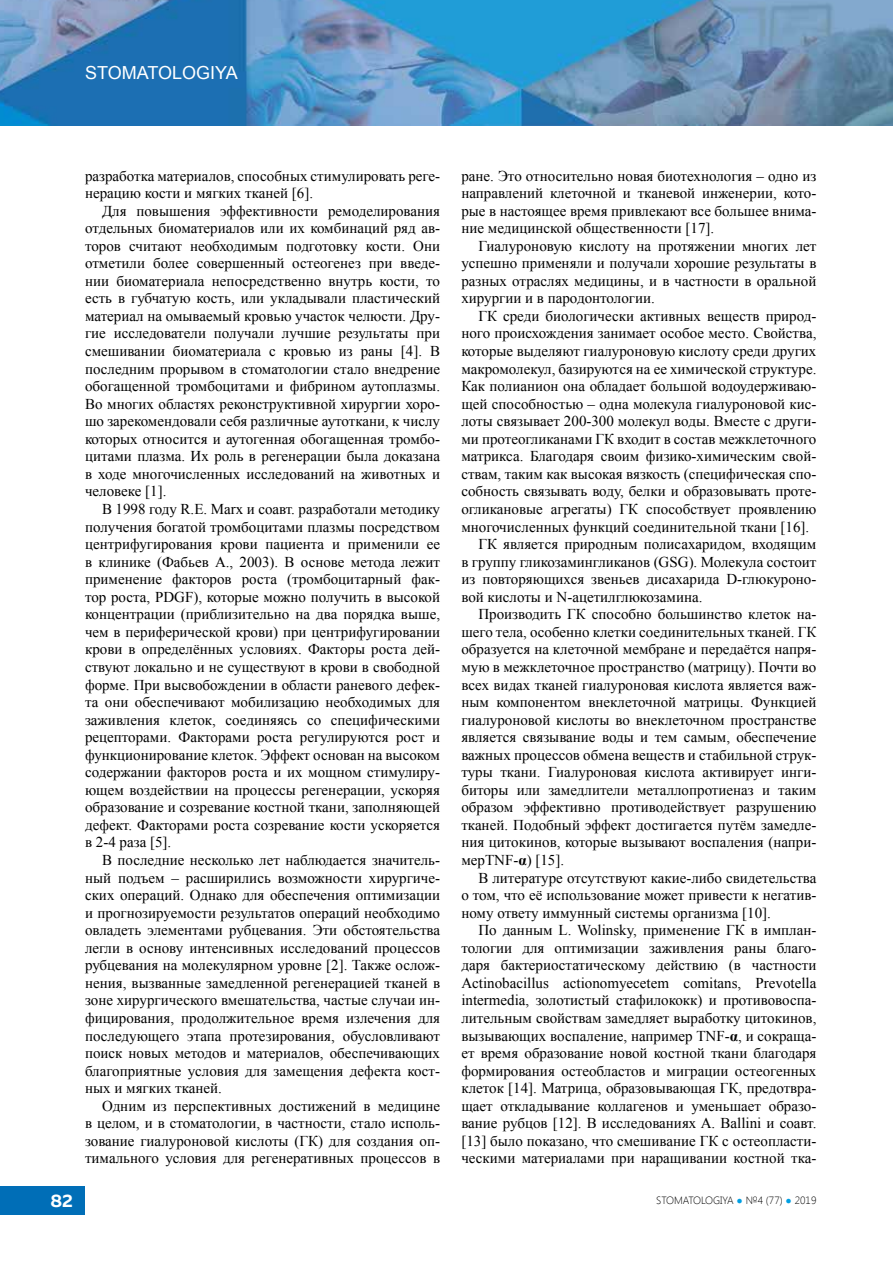
<style>
.page{position:relative;width:893px;height:1263px;background:#fff}
.page>*{position:absolute;margin:0;border:0;box-sizing:border-box;transform-origin:0 0}
.t1{font:18px "Arial";color:#fff}
.t2{font:700 18px "Muller";color:#fff}
.t3{font:15px/17.5px "Times New Roman";color:#000;text-align:justify}
.t4{font:300 10.5px "Segoe UI";color:#000}
.s1{font-weight:700}
.s2{color:#009fe3}
</style>
<div class="page">
<img style="left:0;top:0;width:893px;height:125px">
<div style="left:0;top:1186px;width:84px;height:29px;background:#006eb7"></div>
<p class="t1" style="left:85px;top:61px;width:154px">STOMATOLOGIYA</p>
<p class="t3" style="left:85px;top:166px;width:357px">разработка материалов, способных стимулировать реге&shy;нерацию кости и мягких тканей [6].</p>
<p class="t3" style="left:85px;top:202px;width:357px;text-indent:17px">Для повышения эффективности ремоделирования отдельных биоматериалов или их комбинаций ряд ав&shy;торов считают необходимым подготовку кости. Они отметили более совершенный остеогенез при введе&shy;нии биоматериала непосредственно внутрь кости, то есть в губчатую кость, или укладывали пластический материал на омываемый кровью участок челюсти. Дру&shy;гие исследователи получали лучшие результаты при смешивании биоматериала с кровью из раны [4]. В последним прорывом в стоматологии стало внедрение обогащенной тромбоцитами и фибрином аутоплазмы.<br>Во многих областях реконструктивной хирургии хоро&shy;шо зарекомендовали себя различные аутоткани, к числу которых относится и аутогенная обогащенная тромбо&shy;цитами плазма. Их роль в регенерации была доказана в ходе многочисленных исследований на животных и человеке [1].</p>
<p class="t3" style="left:85px;top:500px;width:357px;text-indent:17px">В 1998 году R.E. Marx и соавт. разработали методику получения богатой тромбоцитами плазмы посредством центрифугирования крови пациента и применили ее в клинике (Фабьев А., 2003). В основе метода лежит применение факторов роста (тромбоцитарный фак&shy;тор роста, PDGF), которые можно получить в высокой концентрации (приблизительно на два порядка выше, чем в периферической крови) при центрифугировании крови в определённых условиях. Факторы роста дей&shy;ствуют локально и не существуют в крови в свободной форме. При высвобождении в области раневого дефек&shy;та они обеспечивают мобилизацию необходимых для заживления клеток, соединяясь со специфическими рецепторами. Факторами роста регулируются рост и функционирование клеток. Эффект основан на высоком содержании факторов роста и их мощном стимулиру&shy;ющем воздействии на процессы регенерации, ускоряя образование и созревание костной ткани, заполняющей дефект. Факторами роста созревание кости ускоряется в 2-4 раза [5].</p>
<p class="t3" style="left:85px;top:851px;width:357px;text-indent:17px">В последние несколько лет наблюдается значитель&shy;ный подъем – расширились возможности хирургиче&shy;ских операций. Однако для обеспечения оптимизации и прогнозируемости результатов операций необходимо овладеть элементами рубцевания. Эти обстоятельства легли в основу интенсивных исследований процессов рубцевания на молекулярном уровне [2]. Также ослож&shy;нения, вызванные замедленной регенерацией тканей в зоне хирургического вмешательства, частые случаи ин&shy;фицирования, продолжительное время излечения для последующего этапа протезирования, обусловливают поиск новых методов и материалов, обеспечивающих благоприятные условия для замещения дефекта кост&shy;ных и мягких тканей.</p>
<p class="t3" style="left:85px;top:1097px;width:357px;text-indent:17px">Одним из перспективных достижений в медицине в целом, и в стоматологии, в частности, стало исполь&shy;зование гиалуроновой кислоты (ГК) для создания оп&shy;тимального условия для регенеративных процессов в</p>
<p class="t3" style="left:461px;top:166px;width:357px">ране. Это относительно новая биотехнология – одно из направлений клеточной и тканевой инженерии, кото&shy;рые в настоящее время привлекают все большее внима&shy;ние медицинской общественности [17].</p>
<p class="t3" style="left:461px;top:237px;width:357px;text-indent:17px">Гиалуроновую кислоту на протяжении многих лет успешно применяли и получали хорошие результаты в разных отраслях медицины, и в частности в оральной хирургии и в пародонтологии.</p>
<p class="t3" style="left:478px;top:307px;width:340px">ГК среди биологически активных веществ природ-</p>
<p class="t3" style="left:461px;top:324px;width:357px">ного происхождения занимает особое место. Свойства,</p>
<p class="t3" style="left:461px;top:342px;width:357px">которые выделяют гиалуроновую кислоту среди других</p>
<p class="t3" style="left:461px;top:360px;width:357px">макромолекул, базируются на ее химической структуре.</p>
<p class="t3" style="left:461px;top:377px;width:357px">Как полианион она обладает большой водоудерживаю-</p>
<p class="t3" style="left:461px;top:395px;width:357px">щей способностью – одна молекула гиалуроновой кис-</p>
<p class="t3" style="left:461px;top:412px;width:357px">лоты связывает 200-300 молекул воды. Вместе с други-</p>
<p class="t3" style="left:461px;top:430px;width:357px">ми протеогликанами ГК входит в состав межклеточного</p>
<p class="t3" style="left:461px;top:447px;width:357px">матрикса. Благодаря своим физико-химическим свой-</p>
<p class="t3" style="left:461px;top:465px;width:357px">ствам, таким как высокая вязкость (специфическая спо-</p>
<p class="t3" style="left:461px;top:482px;width:357px">собность связывать воду, белки и образовывать проте-</p>
<p class="t3" style="left:461px;top:500px;width:357px">огликановые агрегаты) ГК способствует проявлению</p>
<p class="t3" style="left:461px;top:517px;width:349px">многочисленных функций соединительной ткани [16].</p>
<p class="t3" style="left:478px;top:535px;width:340px">ГК является природным полисахаридом, входящим</p>
<p class="t3" style="left:461px;top:553px;width:357px">в группу гликозамингликанов (GSG). Молекула состоит</p>
<p class="t3" style="left:461px;top:570px;width:357px">из повторяющихся звеньев дисахарида D-глюкуроно-</p>
<p class="t3" style="left:461px;top:588px;width:243px">вой кислоты и N-ацетилглюкозамина.</p>
<p class="t3" style="left:478px;top:605px;width:340px">Производить ГК способно большинство клеток на-</p>
<p class="t3" style="left:461px;top:623px;width:357px">шего тела, особенно клетки соединительных тканей. ГК</p>
<p class="t3" style="left:461px;top:640px;width:357px">образуется на клеточной мембране и передаётся напря-</p>
<p class="t3" style="left:461px;top:658px;width:357px">мую в межклеточное пространство (матрицу). Почти во</p>
<p class="t3" style="left:461px;top:675px;width:357px">всех видах тканей гиалуроновая кислота является важ-</p>
<p class="t3" style="left:461px;top:693px;width:357px">ным компонентом внеклеточной матрицы. Функцией</p>
<p class="t3" style="left:461px;top:711px;width:357px">гиалуроновой кислоты во внеклеточном пространстве</p>
<p class="t3" style="left:461px;top:728px;width:357px">является связывание воды и тем самым, обеспечение</p>
<p class="t3" style="left:461px;top:746px;width:357px">важных процессов обмена веществ и стабильной струк-</p>
<p class="t3" style="left:461px;top:763px;width:357px">туры ткани. Гиалуроновая кислота активирует инги-</p>
<p class="t3" style="left:461px;top:781px;width:357px">биторы или замедлители металлопротиеназ и таким</p>
<p class="t3" style="left:461px;top:798px;width:357px">образом эффективно противодействует разрушению</p>
<p class="t3" style="left:461px;top:816px;width:357px">тканей. Подобный эффект достигается путём замедле-</p>
<p class="t3" style="left:461px;top:833px;width:357px">ния цитокинов, которые вызывают воспаления (напри-</p>
<p class="t3" style="left:461px;top:851px;width:104px">мерTNF-<span class="s1">α</span>) [15].</p>
<p class="t3" style="left:478px;top:868px;width:340px">В литературе отсутствуют какие-либо свидетельства</p>
<p class="t3" style="left:461px;top:886px;width:357px">о том, что её использование может привести к негатив-</p>
<p class="t3" style="left:461px;top:904px;width:311px">ному ответу иммунный системы организма [10].</p>
<p class="t3" style="left:478px;top:921px;width:340px">По данным L. Wolinsky, применение ГК в имплан-</p>
<p class="t3" style="left:461px;top:939px;width:357px">тологии для оптимизации заживления раны благо-</p>
<p class="t3" style="left:461px;top:956px;width:357px">даря бактериостатическому действию (в частности</p>
<p class="t3" style="left:461px;top:974px;width:357px">Actinobacillus actionomyecetem comitans, Prevotella</p>
<p class="t3" style="left:461px;top:991px;width:357px">intermedia, золотистый стафилококк) и противовоспа-</p>
<p class="t3" style="left:461px;top:1009px;width:357px">лительным свойствам замедляет выработку цитокинов,</p>
<p class="t3" style="left:461px;top:1026px;width:357px">вызывающих воспаление, например TNF-<span class="s1">α</span>, и сокраща-</p>
<p class="t3" style="left:461px;top:1044px;width:357px">ет время образование новой костной ткани благодаря</p>
<p class="t3" style="left:461px;top:1062px;width:357px">формирования остеобластов и миграции остеогенных</p>
<p class="t3" style="left:461px;top:1079px;width:357px">клеток [14]. Матрица, образовывающая ГК, предотвра-</p>
<p class="t3" style="left:461px;top:1097px;width:357px">щает откладывание коллагенов и уменьшает образо-</p>
<p class="t3" style="left:461px;top:1114px;width:357px">вание рубцов [12]. В исследованиях A. Ballini и соавт.</p>
<p class="t3" style="left:461px;top:1132px;width:357px">[13] было показано, что смешивание ГК с остеопласти-</p>
<p class="t3" style="left:461px;top:1149px;width:357px">ческими материалами при наращивании костной тка-</p>
<p class="t2" style="left:50px;top:1189px;width:24px">82</p>
<p class="t4" style="left:656px;top:1193px;width:162px">STOMATOLOGIYA <span class="s2">●</span> №4 (77) <span class="s2">●</span> 2019</p>
</div>
